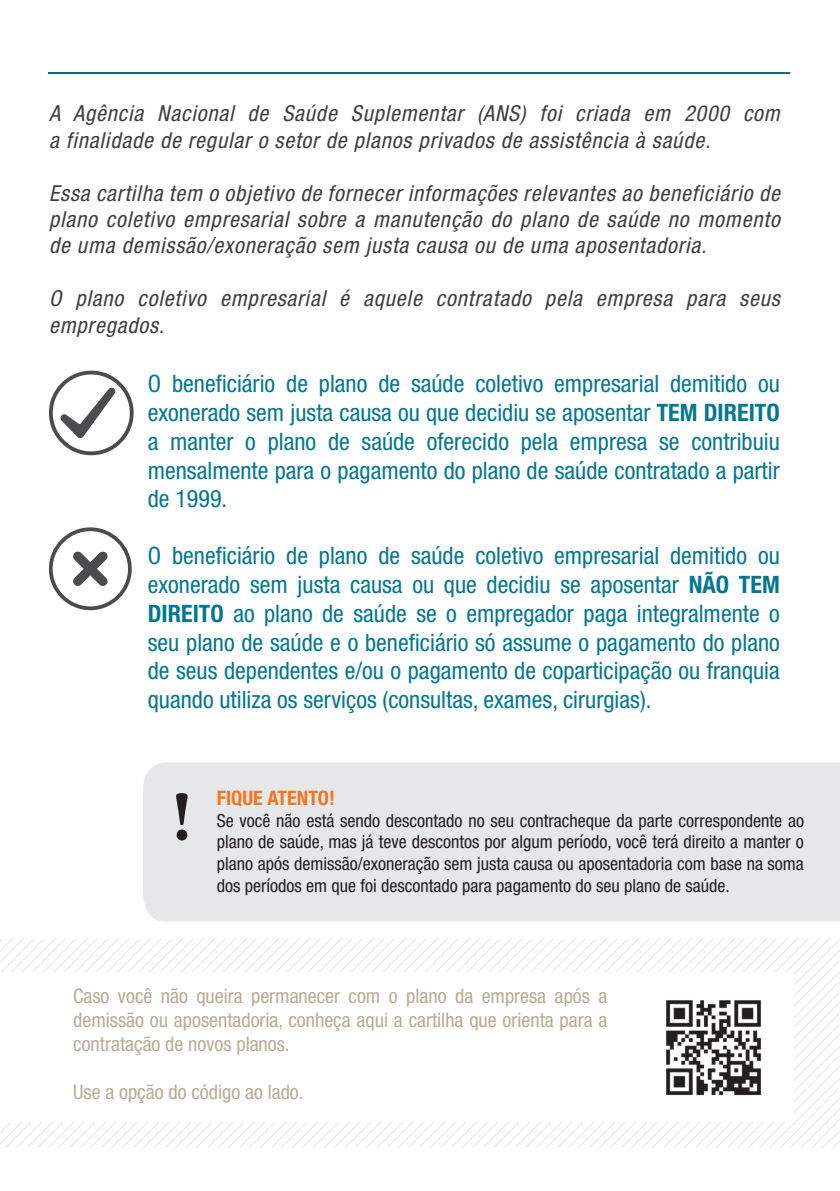
<style>
.page{position:relative;width:840px;height:1191px;background:#fff}
.page>*{position:absolute;margin:0;border:0;box-sizing:border-box;transform-origin:0 0}
.t1{font:700 70px "Minion Pro";color:#231f20}
.t2{font:condensed 24px/28.8px "Helvetica Neue";color:#047791;text-align:justify}
.t3{font:italic condensed 22px/26.4px "Helvetica Neue";letter-spacing:.04em;color:#3e3e3f}
.t4{font:condensed 20px/24px "Helvetica Neue";color:#b8ab95;text-align:justify}
.t5{font:700 condensed 20px "Helvetica Neue";color:#f47521}
.t6{font:condensed 18px/21.6px "Helvetica Neue";color:#231f20;text-align:justify}
.s1{font-weight:700}
</style>
<div class="page">
<div style="left:143px;top:762px;width:696px;height:159px;background:#e6e7e9"></div>
<hr style="left:48px;top:72px;width:741px;height:2px;background:#006d89">
<svg style="left:60px;top:387px;width:56px;height:51px"></svg>
<div style="left:49px;top:370px;width:85px;height:85px;border:4px solid #4b4c4d;border-radius:50%"></div>
<div style="left:49px;top:527px;width:83px;height:83px;border:4px solid #4b4c4d;border-radius:50%"></div>
<svg style="left:73px;top:551px;width:35px;height:35px"></svg>
<svg style="left:829px;top:940px;width:10px;height:207px"></svg>
<svg style="left:818px;top:939px;width:11px;height:208px"></svg>
<svg style="left:808px;top:940px;width:10px;height:207px"></svg>
<svg style="left:797px;top:939px;width:11px;height:208px"></svg>
<svg style="left:0;top:939px;width:182px;height:204px"></svg>
<div style="left:0;top:971px;width:793px;height:150px;background:#fff"></div>
<img style="left:666px;top:1000px;width:95px;height:96px">
<p class="t3" style="left:49px;top:100px;width:731px">A Agência Nacional de Saúde Suplementar (ANS) foi criada em 2000 com a finalidade de regular o setor de planos privados de assistência à saúde.</p>
<p class="t3" style="left:49px;top:179px;width:731px;text-align:justify">Essa cartilha tem o objetivo de fornecer informações relevantes ao beneficiário de plano coletivo empresarial sobre a manutenção do plano de saúde no momento de uma demissão/exoneração sem justa causa ou de uma aposentadoria.</p>
<p class="t3" style="left:49px;top:285px;width:731px">O plano coletivo empresarial é aquele contratado pela empresa para seus empregados.</p>
<p class="t2" style="left:148px;top:369px;width:633px">O beneficiário de plano de saúde coletivo empresarial demitido ou exonerado sem justa causa ou que decidiu se aposentar <span class="s1">TEM DIREITO </span>a manter o plano de saúde oferecido pela empresa se contribuiu mensalmente para o pagamento do plano de saúde contratado a partir de 1999.</p>
<p class="t2" style="left:148px;top:541px;width:633px">O beneficiário de plano de saúde coletivo empresarial demitido ou exonerado sem justa causa ou que decidiu se aposentar <span class="s1">NÃO TEM DIREITO</span> ao plano de saúde se o empregador paga integralmente o seu plano de saúde e o beneficiário só assume o pagamento do plano de seus dependentes e/ou o pagamento de coparticipação ou franquia quando utiliza os serviços (consultas, exames, cirurgias).</p>
<p class="t1" style="left:172px;top:768px;width:21px">!</p>
<p class="t5" style="left:217px;top:786px;width:120px">FIQUE ATENTO!</p>
<p class="t6" style="left:217px;top:809px;width:588px">Se você não está sendo descontado no seu contracheque da parte correspondente ao plano de saúde, mas já teve descontos por algum período, você terá direito a manter o plano após demissão/exoneração sem justa causa ou aposentadoria com base na soma dos períodos em que foi descontado para pagamento do seu plano de saúde.</p>
<p class="t4" style="left:73px;top:983px;width:535px">Caso você não queira permanecer com o plano da empresa após a demissão ou aposentadoria, conheça aqui a cartilha que orienta para a contratação de novos planos.</p>
<p class="t4" style="left:73px;top:1079px;width:232px">Use a opção do código ao lado.</p>
</div>
